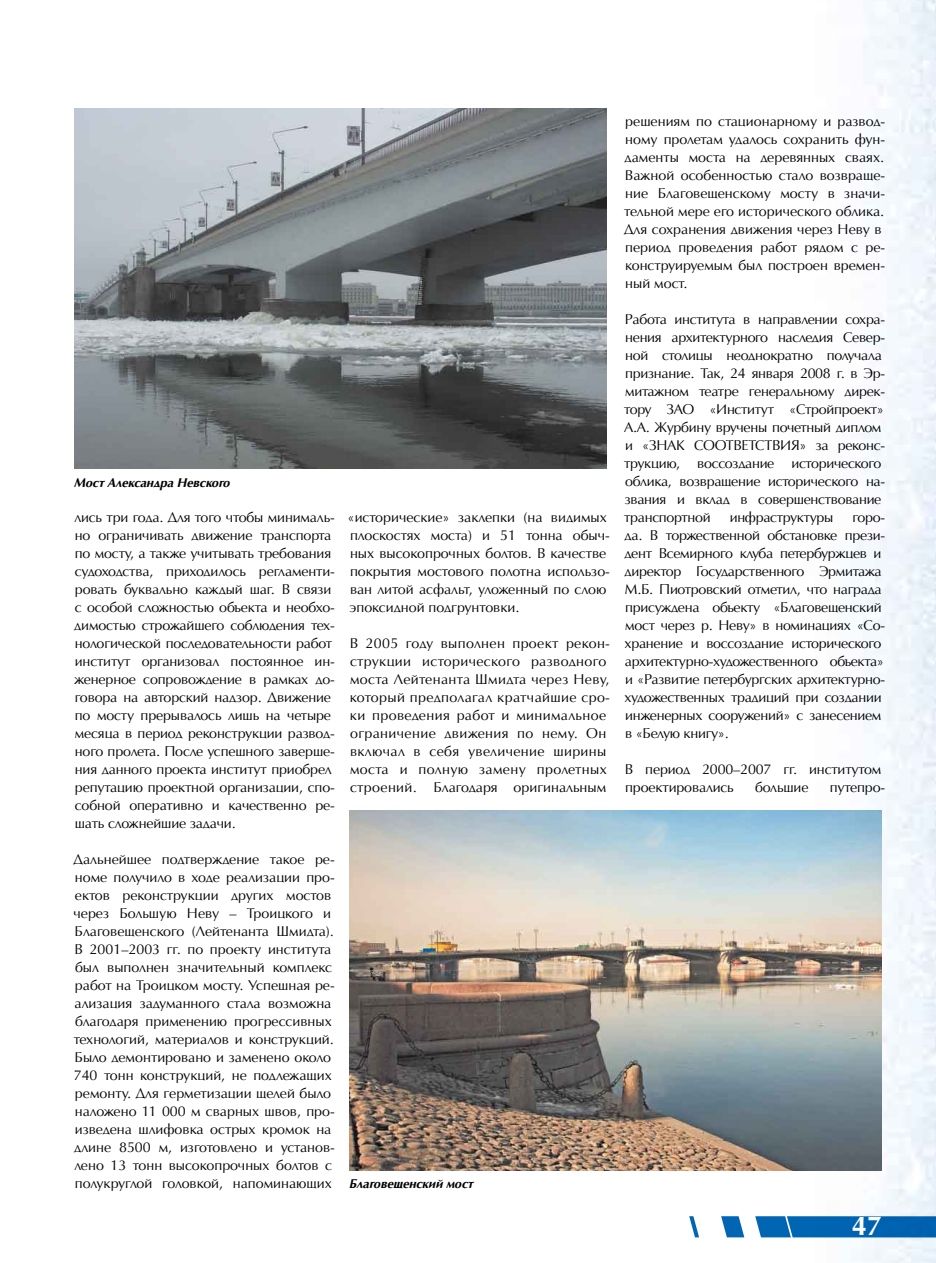
<style>
.page{position:relative;width:936px;height:1263px;background:#fff}
.page>*{position:absolute;margin:0;border:0;box-sizing:border-box;transform-origin:0 0}
.t1{font:700 27px "AG Opus High Resolution";color:#fff}
.t2{font:14.25px/18px "AG Opus High Resolution";letter-spacing:-.01em;color:#000}
.t3{font:14.25px/18px "AG Opus High Resolution";letter-spacing:.025em;color:#000}
.t4{font:italic 700 12.75px "AG Opus High Resolution";color:#000}
</style>
<div class="page">
<img style="left:791px;top:0;width:144px;height:1263px">
<svg style="left:689px;top:1216px;width:246px;height:21px"></svg>
<img style="left:74px;top:108px;width:532px;height:360px">
<img style="left:349px;top:810px;width:532px;height:360px">
<p class="t4" style="left:74px;top:475px;width:157px">Мост Александра Невского</p>
<p class="t2" style="left:74px;top:508px;width:262px">лись три года. Для того чтобы минималь&shy;но ограничивать движение транспорта по мосту, а также учитывать требования судоходства, приходилось регламенти&shy;ровать буквально каждый шаг. В связи с особой сложностью объекта и необхо&shy;димостью строжайшего соблюдения тех&shy;нологической последовательности работ институт организовал постоянное ин&shy;женерное сопровождение в рамках до&shy;говора на авторский надзор. Движение по мосту прерывалось лишь на четыре месяца в период реконструкции развод&shy;ного пролета. После успешного заверше&shy;ния данного проекта институт приобрел репутацию проектной организации, спо&shy;собной оперативно и качественно ре&shy;шать сложнейшие задачи.</p>
<p class="t2" style="left:73px;top:850px;width:263px">Дальнейшее подтверждение такое ре&shy;номе получило в ходе реализации про&shy;ектов реконструкции других мостов через Большую Неву – Троицкого и Благовещенского (Лейтенанта Шмидта).<br>В 2001–2003 гг. по проекту института был выполнен значительный комплекс работ на Троицком мосту. Успешная ре&shy;ализация задуманного стала возможна благодаря применению прогрессивных технологий, материалов и конструкций.<br>Было демонтировано и заменено около 740 тонн конструкций, не подлежащих ремонту. Для герметизации щелей было наложено 11 000 м сварных швов, про&shy;изведена шлифовка острых кромок на длине 8500 м, изготовлено и установ&shy;лено 13 тонн высокопрочных болтов с полукруглой головкой, напоминающих</p>
<p class="t2" style="left:347px;top:508px;width:264px">«исторические» заклепки (на видимых плоскостях моста) и 51 тонна обыч&shy;ных высокопрочных болтов. В качестве покрытия мостового полотна использо&shy;ван литой асфальт, уложенный по слою эпоксидной подгрунтовки.</p>
<p class="t3" style="left:350px;top:634px;width:262px">В 2005 году выполнен проект рекон&shy;струкции исторического разводного моста Лейтенанта Шмидта через Неву, который предполагал кратчайшие сро&shy;ки проведения работ и минимальное ограничение движения по нему. Он включал в себя увеличение ширины моста и полную замену пролетных строений. Благодаря оригинальным</p>
<p class="t2" style="left:624px;top:112px;width:263px">решениям по стационарному и развод&shy;ному пролетам удалось сохранить фун&shy;даменты моста на деревянных сваях.<br>Важной особенностью стало возвраще&shy;ние Благовещенскому мосту в значи&shy;тельной мере его исторического облика.<br>Для сохранения движения через Неву в период проведения работ рядом с ре&shy;конструируемым был построен времен&shy;ный мост.</p>
<p class="t2" style="left:624px;top:310px;width:262px">Работа института в направлении сохра&shy;нения архитектурного наследия Север&shy;ной столицы неоднократно получала признание. Так, 24 января 2008 г. в Эр&shy;митажном театре генеральному дирек&shy;тору ЗАО «Институт «Стройпроект» А.А. Журбину вручены почетный диплом и «ЗНАК СООТВЕТСТВИЯ» за реконс&shy;трукцию, воссоздание исторического облика, возвращение исторического на&shy;звания и вклад в совершенствование транспортной</p>
<p class="t2" style="left:729px;top:508px;width:105px">инфраструктуры</p>
<p class="t2" style="left:624px;top:508px;width:262px;text-indent:228px">горо&shy;да. В торжественной обстановке прези&shy;дент Всемирного клуба петербуржцев и директор Государственного Эрмитажа М.Б. Пиотровский отметил, что награда присуждена объекту «Благовещенский мост через р. Неву» в номинациях «Со&shy;хранение и воссоздание исторического архитектурно-художественного объекта» и «Развитие петербургских архитектурно&shy;художественных традиций при создании инженерных сооружений» с занесением в «Белую книгу».</p>
<p class="t2" style="left:625px;top:760px;width:258px">В период 2000–2007 гг. институтом проектировались</p>
<p class="t2" style="left:755px;top:778px;width:55px">большие</p>
<p class="t2" style="left:829px;top:778px;width:57px">путепро-</p>
<p class="t4" style="left:349px;top:1176px;width:125px">Благовещенский мост</p>
<h1 class="t1" style="left:851px;top:1210px;width:32px">47</h1>
</div>
